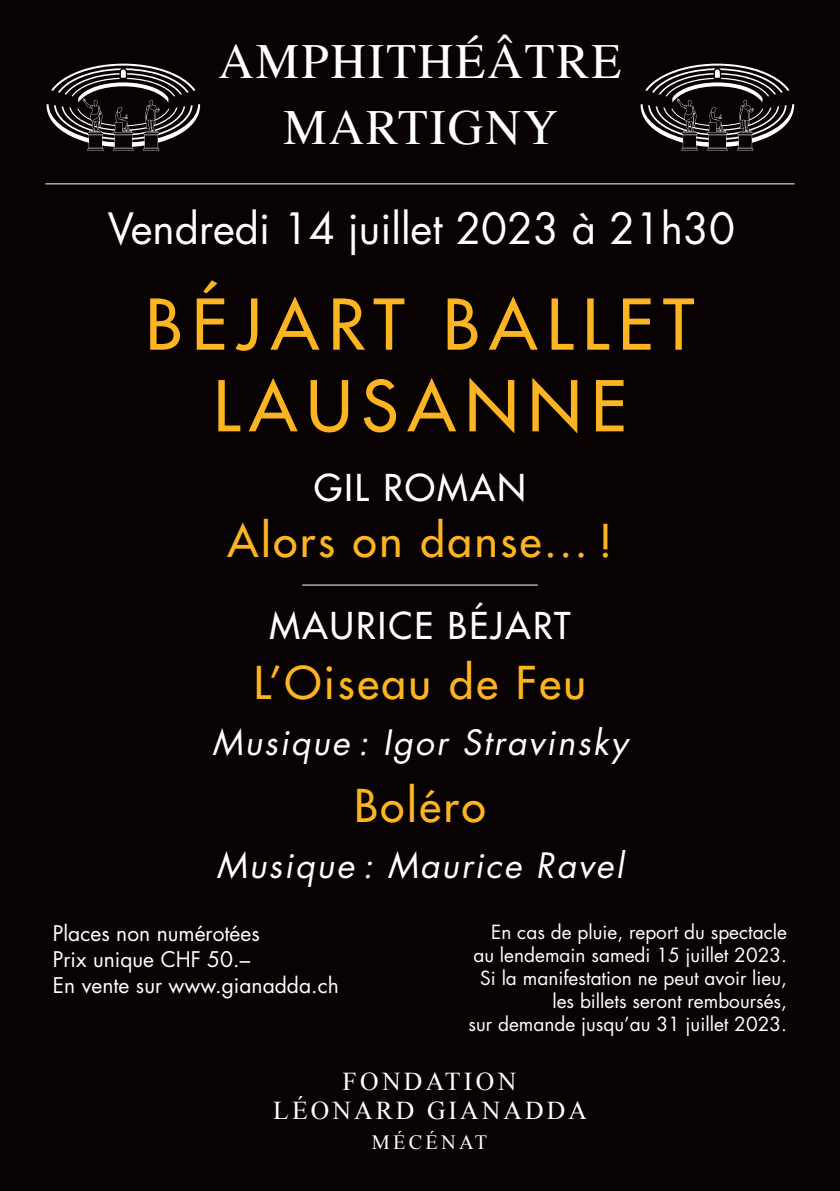
<style>
.page{position:relative;width:840px;height:1191px;background:#fff}
.page>*{position:absolute;margin:0;border:0;box-sizing:border-box;transform-origin:0 0}
.t1{font:68px "Futura";letter-spacing:.14em;color:#fcb423}
.t2{font:49px "Times";letter-spacing:.04em;color:#fff}
.t3{font:44px "Futura";letter-spacing:.06em;color:#fcb423}
.t4{font:42px "Futura";color:#fff}
.t5{font:36px "Futura";letter-spacing:.06em;color:#fff}
.t6{font:italic 34px "Futura";letter-spacing:.06em;color:#fff}
.t7{font:25.6px/29px "Times New Roman";letter-spacing:.12em;color:#fff;text-align:center}
.t8{font:21px "Futura";color:#fff}
.t9{font:20.2px "Times New Roman";letter-spacing:.16em;color:#fff}
.t10{font:19px "Futura";color:#fff}
</style>
<div class="page">
<div style="left:0;top:0;width:839px;height:1191px;background:#080302"></div>
<hr style="left:45px;top:183px;width:749px;height:1px;background:#fff">
<svg style="left:47px;top:64px;width:153px;height:87px"></svg>
<svg style="left:640px;top:64px;width:153px;height:87px"></svg>
<hr style="left:302px;top:584px;width:235px;height:1px;background:#fff">
<p class="t2" style="left:218px;top:15px;width:404px">AMPHITHÉÂTRE</p>
<p class="t2" style="left:283px;top:81px;width:276px">MARTIGNY</p>
<p class="t4" style="left:108px;top:200px;width:628px">Vendredi 14 juillet 2023 à 21h30</p>
<p class="t1" style="left:146px;top:280px;width:549px">BÉJART BALLET</p>
<p class="t1" style="left:213px;top:362px;width:414px">LAUSANNE</p>
<p class="t5" style="left:314px;top:464px;width:213px">GIL ROMAN</p>
<p class="t3" style="left:227px;top:512px;width:386px">Alors on danse... !</p>
<p class="t5" style="left:269px;top:602px;width:302px">MAURICE BÉJART</p>
<p class="t3" style="left:254px;top:654px;width:333px">L’Oiseau de Feu</p>
<p class="t6" style="left:212px;top:721px;width:417px">Musique : Igor Stravinsky</p>
<p class="t3" style="left:354px;top:776px;width:132px">Boléro</p>
<p class="t6" style="left:216px;top:843px;width:408px">Musique : Maurice Ravel</p>
<p class="t8" style="left:53px;top:918px;width:208px">Places non numérotées</p>
<p class="t8" style="left:53px;top:944px;width:198px">Prix unique CHF 50.–</p>
<p class="t8" style="left:53px;top:970px;width:287px">En vente sur www.gianadda.ch</p>
<p class="t10" style="left:491px;top:919px;width:297px">En cas de pluie, report du spectacle</p>
<p class="t10" style="left:473px;top:942px;width:315px">au lendemain samedi 15 juillet 2023.</p>
<p class="t10" style="left:480px;top:965px;width:308px">Si la manifestation ne peut avoir lieu,</p>
<p class="t10" style="left:552px;top:988px;width:236px">les billets seront remboursés,</p>
<p class="t10" style="left:468px;top:1011px;width:320px">sur demande jusqu’au 31 juillet 2023.</p>
<p class="t7" style="left:273px;top:1066px;width:315px">FONDATION<br>LÉONARD GIANADDA</p>
<p class="t9" style="left:372px;top:1128px;width:117px">MÉCÉNAT</p>
</div>
